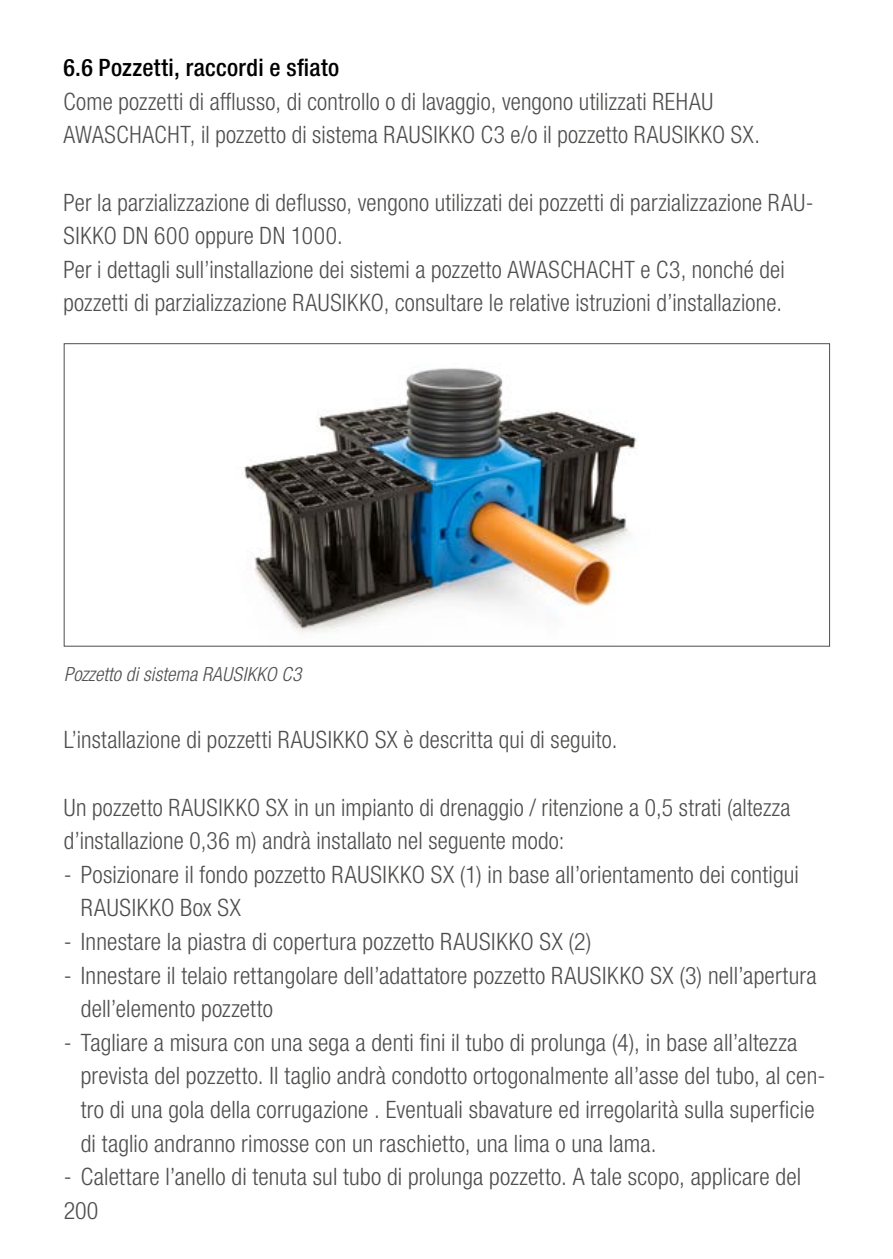
<style>
.page{position:relative;width:893px;height:1259px;background:#fff}
.page>*{position:absolute;margin:0;border:0;box-sizing:border-box;transform-origin:0 0}
.t1{font:300 condensed 24px/33.6px "Helvetica Neue LT Com";letter-spacing:.01em;color:#4e4e4d}
._05a1_Fließtext{font:300 condensed 24px/33.6px "Helvetica Neue LTW1 G";letter-spacing:.01em;color:#4e4e4d}
._03_Fließtext_HEAD{font:500 condensed 24px "Helvetica Neue LTW1 G";letter-spacing:.015em;color:#000}
._06_Bildunterschrift{font:italic 300 condensed 19.5px "Helvetica Neue LTW1 G";letter-spacing:.01em;color:#4e4e4d}
</style>
<div class="page">
<img style="left:244px;top:368px;width:393px;height:265px">
<p class="_03_Fließtext_HEAD" style="left:63px;top:53px;width:277px">6.6 Pozzetti, raccordi e sfiato</p>
<p class="_05a1_Fließtext" style="left:63px;top:85px;width:698px">Come pozzetti di afflusso, di controllo o di lavaggio, vengono utilizzati REHAU<br>AWASCHACHT, il pozzetto di sistema RAUSIKKO C3 e/o il pozzetto RAUSIKKO SX.</p>
<p class="_05a1_Fließtext" style="left:63px;top:185px;width:752px">Per la parzializzazione di deflusso, vengono utilizzati dei pozzetti di parzializzazione RAU-<br>SIKKO DN 600 oppure DN 1000.</p>
<p class="_05a1_Fließtext" style="left:63px;top:253px;width:723px">Per i dettagli sull’installazione dei sistemi a pozzetto AWASCHACHT e C3, nonché dei pozzetti di parzializzazione RAUSIKKO, consultare le relative istruzioni d’installazione.</p>
<p class="_06_Bildunterschrift" style="left:64px;top:663px;width:239px">Pozzetto di sistema RAUSIKKO C3</p>
<p class="_05a1_Fließtext" style="left:64px;top:723px;width:555px">L’installazione di pozzetti RAUSIKKO SX è descritta qui di seguito.</p>
<p class="_05a1_Fließtext" style="left:64px;top:790px;width:728px">Un pozzetto RAUSIKKO SX in un impianto di drenaggio / ritenzione a 0,5 strati (altezza d’installazione 0,36 m) andrà installato nel seguente modo:</p>
<p class="t1" style="left:81px;top:857px;width:720px;text-indent:-17px">- Posizionare il fondo pozzetto RAUSIKKO SX (1) in base all’orientamento dei contigui<br>RAUSIKKO Box SX</p>
<p class="t1" style="left:64px;top:924px;width:529px">- Innestare la piastra di copertura pozzetto RAUSIKKO SX (2)</p>
<p class="t1" style="left:81px;top:958px;width:737px;text-indent:-17px">- Innestare il telaio rettangolare dell’adattatore pozzetto RAUSIKKO SX (3) nell’apertura dell’elemento pozzetto</p>
<p class="t1" style="left:81px;top:1025px;width:746px;text-indent:-17px">- Tagliare a misura con una sega a denti fini il tubo di prolunga (4), in base all’altezza prevista del pozzetto. Il taglio andrà condotto ortogonalmente all’asse del tubo, al cen&shy;tro di una gola della corrugazione . Eventuali sbavature ed irregolarità sulla superficie di taglio andranno rimosse con un raschietto, una lima o una lama.</p>
<p class="t1" style="left:64px;top:1160px;width:739px">- Calettare l’anello di tenuta sul tubo di prolunga pozzetto. A tale scopo, applicare del</p>
<p class="_05a1_Fließtext" style="left:64px;top:1193px;width:36px">200</p>
</div>
